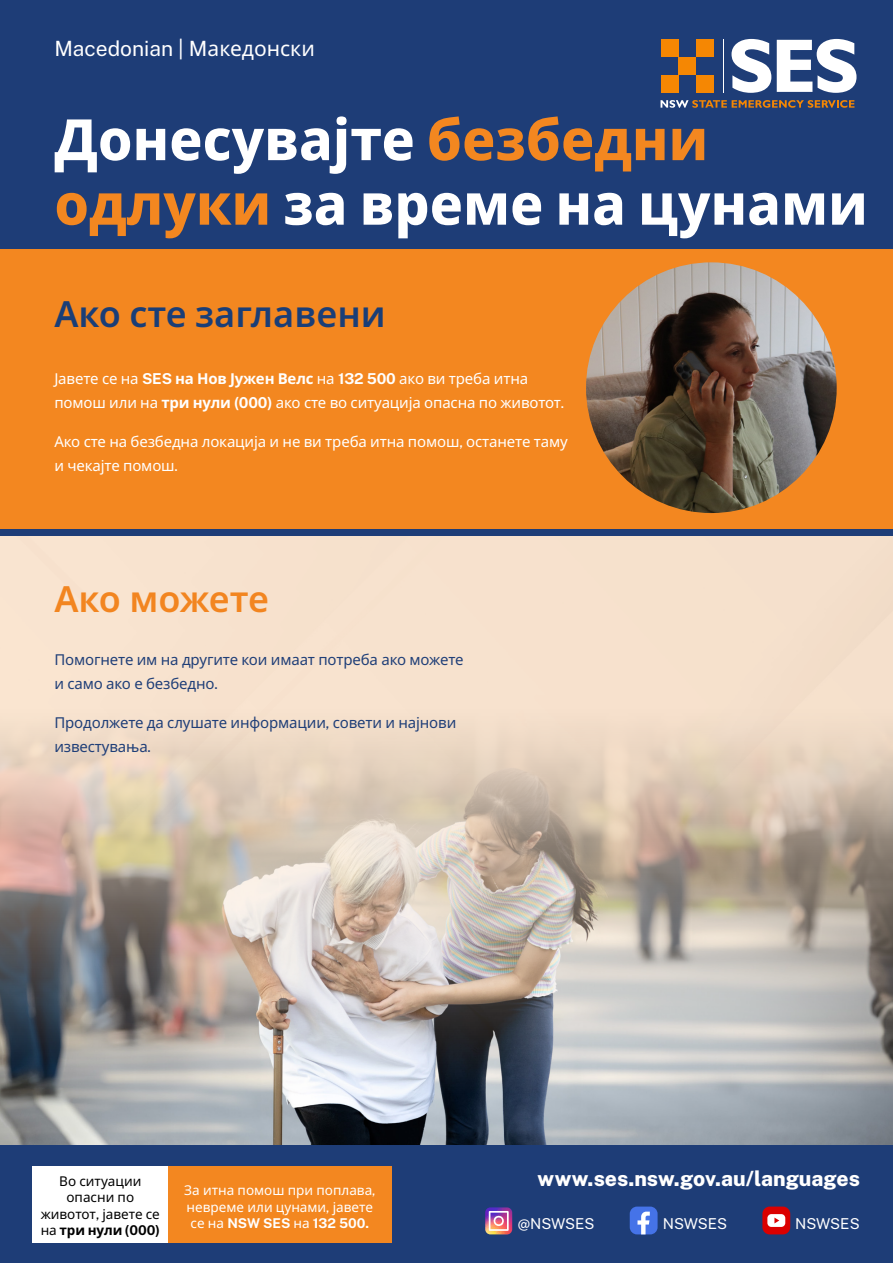
<style>
.page{position:relative;width:893px;height:1263px;background:#fff}
.page>*{position:absolute;margin:0;border:0;box-sizing:border-box;transform-origin:0 0}
.t1{font:800 57px/64.5px "Noto Sans";color:#fff}
.t2{font:600 36px "Noto Sans";color:#1a3e77}
.t3{font:600 36px "Noto Sans";letter-spacing:-.01em;color:#f28520}
.t4{font:800 21px "Public Sans";color:#fff}
.t5{font:21px "Public Sans";color:#fff}
.t6{font:15px/24px "Noto Sans";letter-spacing:-.01em;color:#fff}
.t7{font:15px/24px "Noto Sans";letter-spacing:-.01em;color:#203f78}
.t8{font:15px "Public Sans";letter-spacing:-.005em;color:#fff}
.t9{font:13.5px/16.2px "Noto Sans";color:#fff}
.t10{font:13.5px/16.2px "Noto Sans";color:#000;text-align:center}
.s1{font-family:"Noto Sans"}
.s2{color:#f38720}
.s3{font-family:"Public Sans";font-weight:700}
.s4{font-weight:700}
.s5{font-family:"Public Sans"}
</style>
<div class="page">
<div style="left:0;top:502px;width:893px;height:645px;background:#f7e1cd"></div>
<img style="left:0;top:730px;width:893px;height:415px">
<div style="left:0;top:528px;width:893px;height:8px;background:#1e3d77"></div>
<div style="left:0;top:249px;width:893px;height:279px;background:#f38720"></div>
<div style="left:0;top:1145px;width:893px;height:118px;background:#1e3d77"></div>
<div style="left:0;top:0;width:893px;height:264px;background:#1e3d77"></div>
<div style="left:0;top:249px;width:893px;height:16px;background:#f38720"></div>
<div style="left:696px;top:75px;width:18px;height:18px;background:#f58703"></div>
<div style="left:678px;top:57px;width:18px;height:18px;background:#f58703"></div>
<div style="left:696px;top:39px;width:18px;height:18px;background:#f58703"></div>
<div style="left:661px;top:75px;width:17px;height:18px;background:#f58703"></div>
<div style="left:661px;top:39px;width:17px;height:18px;background:#f58703"></div>
<svg style="left:731px;top:39px;width:40px;height:54px"></svg>
<svg style="left:777px;top:39px;width:79px;height:54px"></svg>
<img style="left:586px;top:262px;width:251px;height:251px;border-radius:125px">
<svg style="left:661px;top:100px;width:193px;height:8px"></svg>
<hr style="left:723px;top:39px;width:1px;height:54px;background:#fff">
<div style="left:32px;top:1166px;width:136px;height:77px;background:#fff"></div>
<div style="left:168px;top:1166px;width:224px;height:77px;background:#f38720"></div>
<svg style="left:485px;top:1207px;width:27px;height:27px"></svg>
<div style="left:630px;top:1206px;width:28px;height:28px;background:#4573e8;border-radius:7px"></div>
<svg style="left:637px;top:1211px;width:13px;height:23px"></svg>
<div style="left:762px;top:1206px;width:28px;height:28px;background:#db0000;border-radius:7px"></div>
<div style="left:767px;top:1214px;width:18px;height:13px;background:#fff;border-radius:4px"></div>
<svg style="left:774px;top:1217px;width:5px;height:6px"></svg>
<h3 class="t5" style="left:54px;top:34px;width:262px">Macedonian | M<span class="s1">акедонски</span></h3>
<h1 class="t1" style="left:54px;top:108px;width:815px">Донесувајте <span class="s2">безбедни одлуки</span> за време на цунами</h1>
<h2 class="t2" style="left:54px;top:293px;width:333px">Ако сте заглавени</h2>
<p class="t6" style="left:54px;top:367px;width:511px">Јавете се на <span class="s3">SES</span> <span class="s4">на Нов Јужен Велс</span> на <span class="s3">132 500</span> ако ви треба итна помош или на <span class="s4">три нули</span> <span class="s3">(000)</span> ако сте во ситуација опасна по животот<span class="s5">.</span></p>
<p class="t6" style="left:54px;top:430px;width:515px">Ако сте на безбедна локација и не ви треба итна помош<span class="s5">,</span> останете таму и чекајте помош<span class="s5">.</span></p>
<h2 class="t3" style="left:54px;top:578px;width:216px">Ако можете</h2>
<p class="t7" style="left:54px;top:647px;width:411px">Помогнете им на другите кои имаат потреба ако можете и само ако е безбедно<span class="s5">.</span></p>
<p class="t7" style="left:54px;top:710px;width:403px">Продолжете да слушате информации<span class="s5">,</span> совети и најнови известувања<span class="s5">.</span></p>
<p class="t10" style="left:41px;top:1173px;width:121px">Во ситуации опасни по животот<span class="s5">,</span> јавете се на <span class="s4">три нули</span> <span class="s3">(000)</span></p>
<p class="t9" style="left:184px;top:1182px;width:193px">За итна помош при поплава<span class="s5">, </span>невреме или цунами<span class="s5">,</span> јавете се на <span class="s3">NSW SES</span> на <span class="s3">132 500.</span></p>
<p class="t4" style="left:538px;top:1165px;width:324px">www.ses.nsw.gov.au/languages</p>
<p class="t8" style="left:518px;top:1213px;width:78px">@NSWSES</p>
<p class="t8" style="left:663px;top:1213px;width:66px">NSWSES</p>
<p class="t8" style="left:795px;top:1213px;width:66px">NSWSES</p>
</div>
